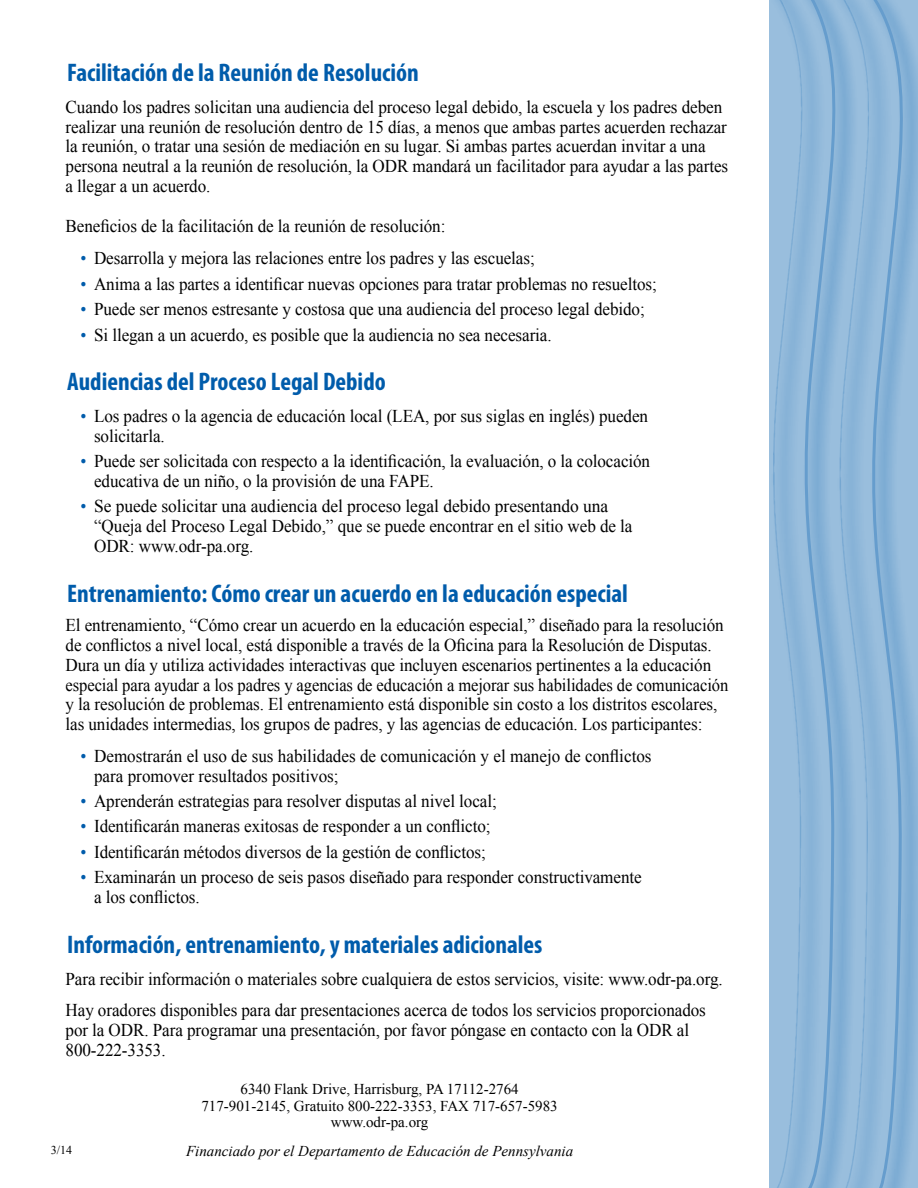
<style>
.page{position:relative;width:918px;height:1188px;background:#fff}
.page>*{position:absolute;margin:0;border:0;box-sizing:border-box;transform-origin:0 0}
.Headings{font:700 condensed 25.5px "Myriad Pro";color:#005cab}
.Level_1_Text{font:18px/20px "Times New Roman";letter-spacing:-.005em;color:#000;scale:.95 1}
.Level_1_Bullet{font:18px/20px "Times New Roman";letter-spacing:-.005em;color:#000;scale:.95 1}
.Level_1_Bullet-2{font:18px/20px "Times New Roman";letter-spacing:-.005em;color:#000}
.Paragraph{font:15px "Times New Roman";color:#000}
.Paragraph-2{font:italic 15px "Times New Roman";color:#000}
.t1{font:12px "Times New Roman";color:#000}
.s1{color:#005cab}
</style>
<div class="page">
<svg style="left:769px;top:0;width:19px;height:1188px"></svg>
<svg style="left:788px;top:0;width:42px;height:1188px"></svg>
<svg style="left:830px;top:0;width:26px;height:1188px"></svg>
<svg style="left:856px;top:0;width:62px;height:1188px"></svg>
<p class="Headings" style="left:67px;top:58px;width:353px">Facilitación de la Reunión de Resolución</p>
<p class="Level_1_Text" style="left:66px;top:96px;width:699px">Cuando los padres solicitan una audiencia del proceso legal debido, la escuela y los padres deben realizar una reunión de resolución dentro de 15 días, a menos que ambas partes acuerden rechazar la reunión, o tratar una sesión de mediación en su lugar. Si ambas partes acuerdan invitar a una persona neutral a la reunión de resolución, la ODR mandará un facilitador para ayudar a las partes a llegar a un acuerdo.</p>
<p class="Level_1_Text" style="left:66px;top:216px;width:401px">Beneficios de la facilitación de la reunión de resolución:</p>
<p class="Level_1_Bullet" style="left:81px;top:248px;width:480px"><span class="s1">•</span> Desarrolla y mejora las relaciones entre los padres y las escuelas;</p>
<p class="Level_1_Bullet" style="left:81px;top:273px;width:608px"><span class="s1">•</span> Anima a las partes a identificar nuevas opciones para tratar problemas no resueltos;</p>
<p class="Level_1_Bullet" style="left:81px;top:299px;width:595px"><span class="s1">•</span> Puede ser menos estresante y costosa que una audiencia del proceso legal debido;</p>
<p class="Level_1_Bullet" style="left:81px;top:325px;width:497px"><span class="s1">•</span> Si llegan a un acuerdo, es posible que la audiencia no sea necesaria.</p>
<p class="Headings" style="left:67px;top:368px;width:320px">Audiencias del Proceso Legal Debido</p>
<p class="Level_1_Bullet" style="left:94px;top:405px;width:585px;text-indent:-14px"><span class="s1">•</span> Los padres o la agencia de educación local (LEA, por sus siglas en inglés) pueden solicitarla.</p>
<p class="Level_1_Bullet" style="left:94px;top:451px;width:587px;text-indent:-14px"><span class="s1">•</span> Puede ser solicitada con respecto a la identificación, la evaluación, o la colocación educativa de un niño, o la provisión de una FAPE.</p>
<p class="Level_1_Bullet-2" style="left:94px;top:496px;width:540px;text-indent:-14px"><span class="s1">•</span> Se puede solicitar una audiencia del proceso legal debido presentando una “Queja del Proceso Legal Debido,” que se puede encontrar en el sitio web de la<br>ODR: www.odr-pa.org.</p>
<p class="Headings" style="left:67px;top:579px;width:562px">Entrenamiento: Cómo crear un acuerdo en la educación especial</p>
<p class="Level_1_Text" style="left:66px;top:614px;width:699px">El entrenamiento, “Cómo crear un acuerdo en la educación especial,” diseñado para la resolución de conflictos a nivel local, está disponible a través de la Oficina para la Resolución de Disputas.<br>Dura un día y utiliza actividades interactivas que incluyen escenarios pertinentes a la educación especial para ayudar a los padres y agencias de educación a mejorar sus habilidades de comunicación y la resolución de problemas. El entrenamiento está disponible sin costo a los distritos escolares, las unidades intermedias, los grupos de padres, y las agencias de educación. Los participantes:</p>
<p class="Level_1_Bullet" style="left:94px;top:746px;width:588px;text-indent:-14px"><span class="s1">•</span> Demostrarán el uso de sus habilidades de comunicación y el manejo de conflictos para promover resultados positivos;</p>
<p class="Level_1_Bullet" style="left:81px;top:791px;width:440px"><span class="s1">•</span> Aprenderán estrategias para resolver disputas al nivel local;</p>
<p class="Level_1_Bullet" style="left:81px;top:816px;width:433px"><span class="s1">•</span> Identificarán maneras exitosas de responder a un conflicto;</p>
<p class="Level_1_Bullet" style="left:81px;top:842px;width:428px"><span class="s1">•</span> Identificarán métodos diversos de la gestión de conflictos;</p>
<p class="Level_1_Bullet" style="left:94px;top:867px;width:578px;text-indent:-14px"><span class="s1">•</span> Examinarán un proceso de seis pasos diseñado para responder constructivamente a los conflictos.</p>
<p class="Headings" style="left:67px;top:930px;width:477px">Información, entrenamiento, y materiales adicionales</p>
<p class="Level_1_Text" style="left:66px;top:968px;width:693px">Para recibir información o materiales sobre cualquiera de estos servicios, visite: www.odr-pa.org.</p>
<p class="Level_1_Text" style="left:66px;top:1000px;width:676px">Hay oradores disponibles para dar presentaciones acerca de todos los servicios proporcionados por la ODR. Para programar una presentación, por favor póngase en contacto con la ODR al<br>800-222-3353.</p>
<p class="Paragraph" style="left:241px;top:1079px;width:280px">6340 Flank Drive, Harrisburg, PA 17112-2764</p>
<p class="Paragraph" style="left:201px;top:1096px;width:358px">717-901-2145, Gratuito 800-222-3353, FAX 717-657-5983</p>
<p class="Paragraph" style="left:331px;top:1112px;width:99px">www.odr-pa.org</p>
<p class="t1" style="left:51px;top:1142px;width:23px">3/14</p>
<p class="Paragraph-2" style="left:186px;top:1140px;width:389px">Financiado por el Departamento de Educación de Pennsylvania</p>
</div>
